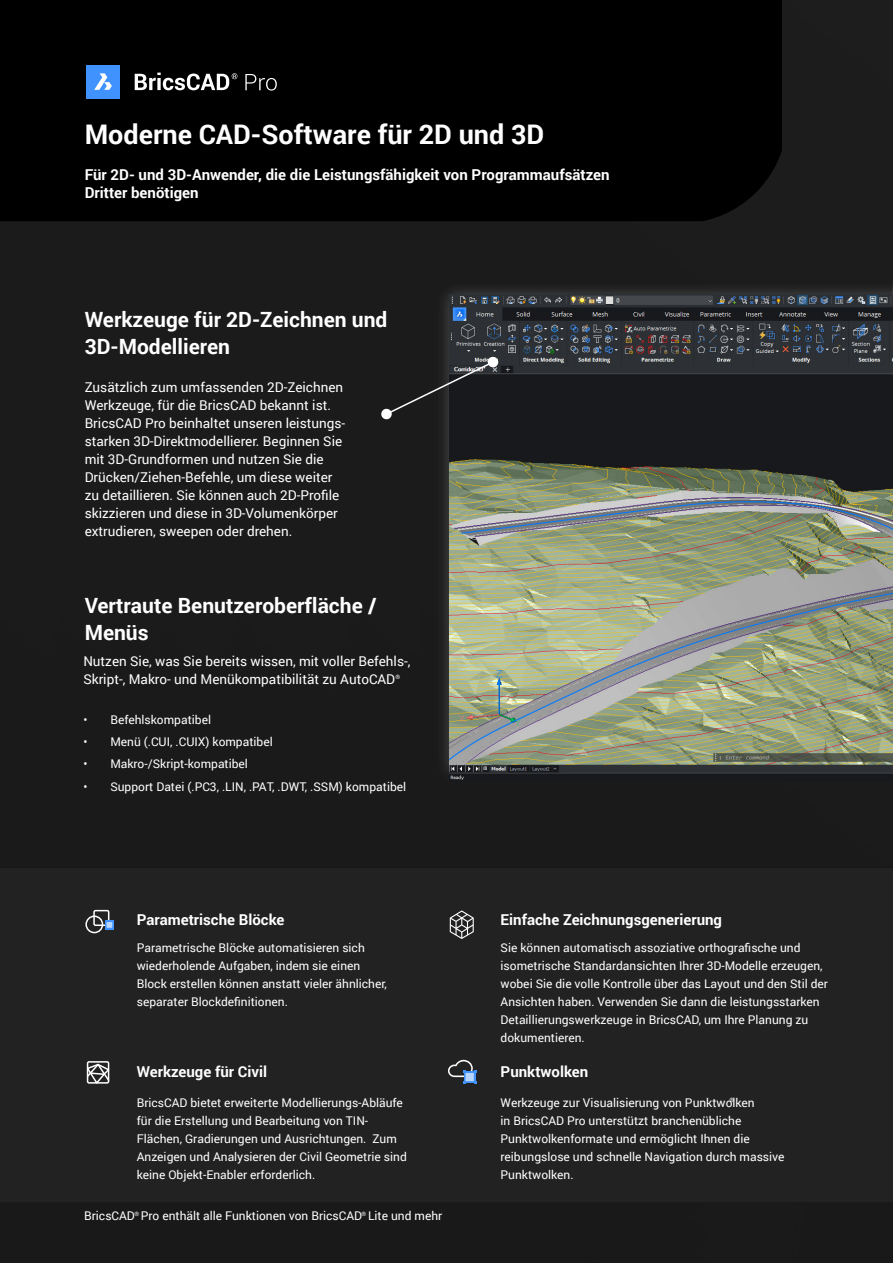
<style>
.page{position:relative;width:893px;height:1263px;background:#1b1b1b}
.page>*{position:absolute;margin:0;border:0;box-sizing:border-box;transform-origin:0 0}
.t1{font:700 27px "Roboto";color:#fff}
.t2{font:700 21px/27px "Roboto";color:#fff}
.t3{font:700 15px/18px "Roboto";color:#fff}
.t4{font:13.5px/18px "Roboto";color:#fff}
.t5{font:12px/18px "Roboto";color:#fff}
.t6{font:6px "Roboto";color:#fff}
</style>
<div class="page">
<img style="left:435px;top:281px;width:458px;height:503px">
<div style="left:0;top:0;width:782px;height:221px;background:#000"></div>
<hr style="left:892px;top:868px;width:1px;height:333px;background:#222">
<div style="left:0;top:868px;width:892px;height:333px;background:#222"></div>
<svg style="left:245px;top:74px;width:32px;height:17px"></svg>
<svg style="left:135px;top:73px;width:102px;height:17px"></svg>
<div style="left:86px;top:65px;width:34px;height:33px;background:#4093ff"></div>
<svg style="left:94px;top:73px;width:18px;height:17px"></svg>
<div style="left:93px;top:910px;width:16px;height:16px;border:2px solid #fff;border-radius:2px"></div>
<div style="left:85px;top:915px;width:18px;height:18px;border:2px solid #fff;border-radius:50%"></div>
<svg style="left:105px;top:920px;width:9px;height:9px"></svg>
<div style="left:87px;top:1061px;width:22px;height:22px;border:2px solid #fff;border-radius:2px"></div>
<svg style="left:86px;top:1062px;width:24px;height:22px"></svg>
<svg style="left:448px;top:1060px;width:28px;height:24px"></svg>
<svg style="left:450px;top:910px;width:24px;height:29px"></svg>
<img style="left:450px;top:294px;width:443px;height:488px">
<svg style="left:381px;top:357px;width:118px;height:63px;background:#292a2b"></svg>
<h1 class="t1" style="left:85px;top:115px;width:461px">Moderne CAD-Software für 2D und 3D</h1>
<p class="t3" style="left:85px;top:166px;width:526px">Für 2D- und 3D-Anwender, die die Leistungsfähigkeit von Programmaufsätzen<br>Dritter benötigen</p>
<h2 class="t2" style="left:85px;top:306px;width:304px">Werkzeuge für 2D-Zeichnen und<br>3D-Modellieren</h2>
<p class="t4" style="left:85px;top:377px;width:262px">Zusätzlich zum umfassenden 2D-Zeichnen Werkzeuge, für die BricsCAD bekannt ist.<br>BricsCAD Pro beinhaltet unseren leistungs&shy;starken 3D-Direktmodellierer. Beginnen Sie mit 3D-Grundformen und nutzen Sie die Drücken/Ziehen-Befehle, um diese weiter zu detaillieren. Sie können auch 2D-Profile skizzieren und diese in 3D-Volumenkörper extrudieren, sweepen oder drehen.</p>
<h2 class="t2" style="left:85px;top:591px;width:293px">Vertraute Benutzeroberfläche /<br>Menüs</h2>
<p class="t4" style="left:83px;top:652px;width:329px">Nutzen Sie, was Sie bereits wissen, mit voller Befehls-,<br>Skript-, Makro- und Menükompatibilität zu AutoCAD</p>
<p class="t6" style="left:395px;top:673px;width:6px">®</p>
<p class="t5" style="left:83px;top:710px;width:129px">• Befehlskompatibel</p>
<p class="t5" style="left:83px;top:732px;width:191px">• Menü (.CUI, .CUIX) kompatibel</p>
<p class="t5" style="left:83px;top:755px;width:166px">• Makro-/Skript-kompatibel</p>
<p class="t5" style="left:83px;top:777px;width:324px">• Support Datei (.PC3, .LIN, .PAT, .DWT, .SSM) kompatibel</p>
<p class="t3" style="left:137px;top:910px;width:149px">Parametrische Blöcke</p>
<p class="t3" style="left:501px;top:910px;width:223px">Einfache Zeichnungsgenerierung</p>
<p class="t5" style="left:137px;top:938px;width:252px">Parametrische Blöcke automatisieren sich wiederholende Aufgaben, indem sie einen Block erstellen können anstatt vieler ähnlicher, separater Blockdefinitionen.</p>
<p class="t5" style="left:501px;top:938px;width:329px">Sie können automatisch assoziative orthografische und isometrische Standardansichten Ihrer 3D-Modelle erzeugen, wobei Sie die volle Kontrolle über das Layout und den Stil der Ansichten haben. Verwenden Sie dann die leistungsstarken Detaillierungswerkzeuge in BricsCAD, um Ihre Planung zu dokumentieren.</p>
<p class="t3" style="left:137px;top:1062px;width:132px">Werkzeuge für Civil</p>
<p class="t3" style="left:501px;top:1062px;width:89px">Punktwolken</p>
<p class="t6" style="left:729px;top:1095px;width:6px">®</p>
<p class="t5" style="left:137px;top:1093px;width:272px">BricsCAD bietet erweiterte Modellierungs-Abläufe für die Erstellung und Bearbeitung von TIN-Flächen, Gradierungen und Ausrichtungen. Zum Anzeigen und Analysieren der Civil Geometrie sind keine Objekt-Enabler erforderlich.</p>
<p class="t5" style="left:501px;top:1093px;width:285px">Werkzeuge zur Visualisierung von Punktwolken<br>in BricsCAD Pro unterstützt branchenübliche Punktwolkenformate und ermöglicht Ihnen die reibungslose und schnelle Navigation durch massive Punktwolken.</p>
<p class="t5" style="left:84px;top:1206px;width:360px">BricsCAD Pro enthält alle Funktionen von BricsCAD Lite und mehr</p>
<p class="t6" style="left:135px;top:1210px;width:6px">®</p>
<p class="t6" style="left:362px;top:1210px;width:6px">®</p>
</div>
